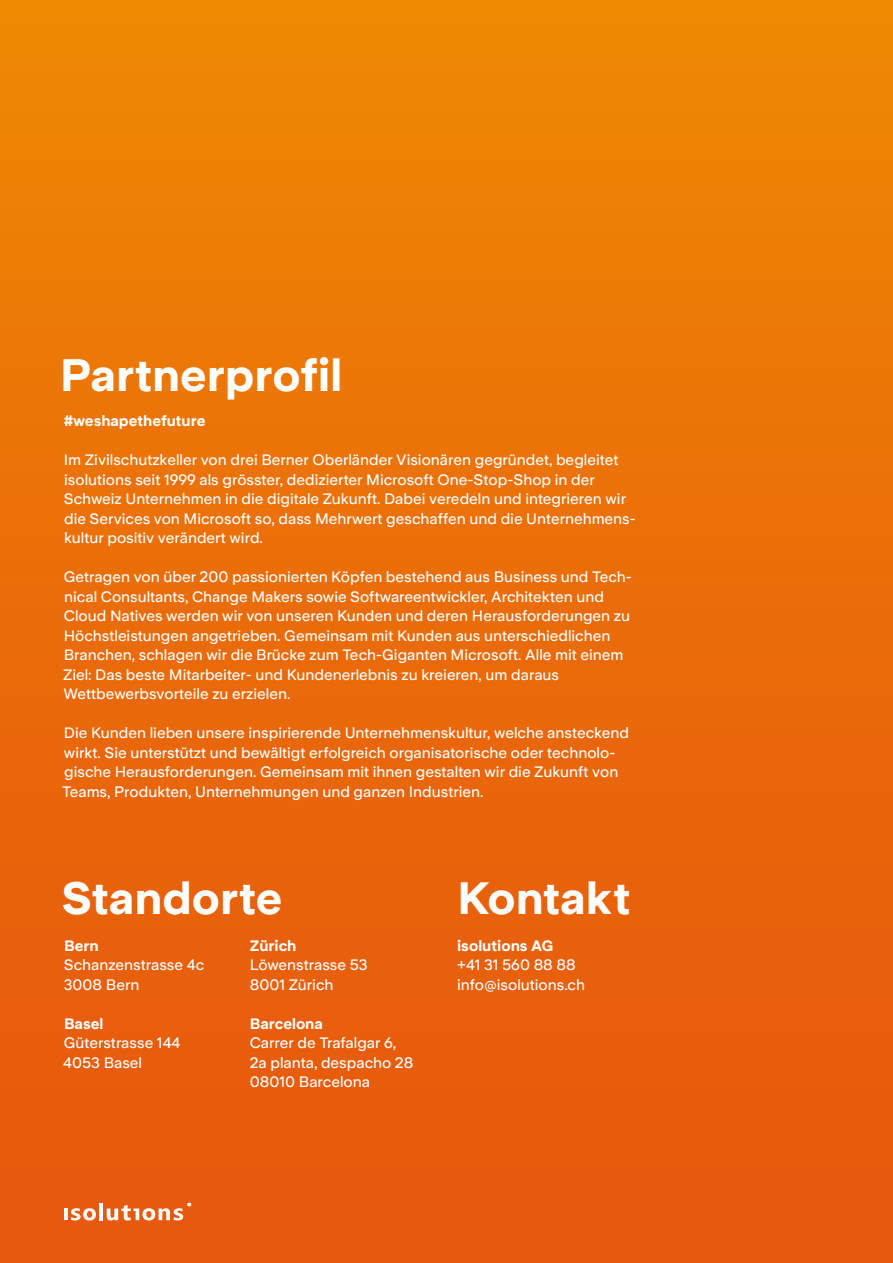
<style>
.page{position:relative;width:893px;height:1263px;background:#fff}
.page>*{position:absolute;margin:0;border:0;box-sizing:border-box;transform-origin:0 0}
.Titel_weiss{font:45px "Universal Sans 900";color:#fff}
.Text_weiss{font:15px/19.5px "Universal Sans 600";color:#fff}
.Text_weiss_fett{font:15px "Universal Sans 900";color:#fff}
</style>
<div class="page">
<div style="left:0;top:0;width:893px;height:1263px;background:linear-gradient(to bottom,#ee8703,#e6540e)"></div>
<svg style="left:71px;top:1208px;width:25px;height:12px"></svg>
<hr style="left:99px;top:1203px;width:4px;height:17px;background:#fff">
<hr style="left:64px;top:1208px;width:4px;height:12px;background:#fff">
<svg style="left:107px;top:1203px;width:84px;height:17px"></svg>
<p class="Titel_weiss" style="left:60px;top:349px;width:284px">Partnerprofil</p>
<p class="Text_weiss_fett" style="left:64px;top:412px;width:143px">#weshapethefuture</p>
<p class="Text_weiss" style="left:64px;top:450px;width:573px">Im Zivilschutzkeller von drei Berner Oberländer Visionären gegründet, begleitet isolutions seit 1999 als grösster, dedizierter Microsoft One-Stop-Shop in der Schweiz Unternehmen in die digitale Zukunft. Dabei veredeln und integrieren wir die Services von Microsoft so, dass Mehrwert geschaffen und die Unternehmens&shy;kultur positiv verändert wird.</p>
<p class="Text_weiss" style="left:63px;top:567px;width:570px">Getragen von über 200 passionierten Köpfen bestehend aus Business und Tech&shy;nical Consultants, Change Makers sowie Softwareentwickler, Architekten und Cloud Natives werden wir von unseren Kunden und deren Herausforderungen zu Höchstleistungen angetrieben. Gemeinsam mit Kunden aus unterschiedlichen Branchen, schlagen wir die Brücke zum Tech-Giganten Microsoft. Alle mit einem Ziel: Das beste Mitarbeiter- und Kundenerlebnis zu kreieren, um daraus Wettbewerbsvorteile zu erzielen.</p>
<p class="Text_weiss" style="left:62px;top:723px;width:569px">Die Kunden lieben unsere inspirierende Unternehmenskultur, welche ansteckend wirkt. Sie unterstützt und bewältigt erfolgreich organisatorische oder technolo&shy;gische Herausforderungen. Gemeinsam mit ihnen gestalten wir die Zukunft von Teams, Produkten, Unternehmungen und ganzen Industrien.</p>
<p class="Titel_weiss" style="left:61px;top:873px;width:222px">Standorte</p>
<p class="Titel_weiss" style="left:457px;top:873px;width:175px">Kontakt</p>
<p class="Text_weiss_fett" style="left:64px;top:937px;width:36px">Bern</p>
<p class="Text_weiss" style="left:64px;top:955px;width:142px">Schanzenstrasse 4c</p>
<p class="Text_weiss" style="left:64px;top:975px;width:77px">3008 Bern</p>
<p class="Text_weiss_fett" style="left:64px;top:1015px;width:41px">Basel</p>
<p class="Text_weiss" style="left:64px;top:1033px;width:118px">Güterstrasse 144</p>
<p class="Text_weiss" style="left:63px;top:1053px;width:80px">4053 Basel</p>
<p class="Text_weiss_fett" style="left:250px;top:937px;width:48px">Zürich</p>
<p class="Text_weiss" style="left:250px;top:955px;width:119px">Löwenstrasse 53</p>
<p class="Text_weiss" style="left:250px;top:975px;width:85px">8001 Zürich</p>
<p class="Text_weiss_fett" style="left:250px;top:1015px;width:75px">Barcelona</p>
<p class="Text_weiss" style="left:250px;top:1033px;width:148px">Carrer de Trafalgar 6,</p>
<p class="Text_weiss" style="left:250px;top:1053px;width:165px">2a planta, despacho 28</p>
<p class="Text_weiss" style="left:250px;top:1072px;width:122px">08010 Barcelona</p>
<p class="Text_weiss_fett" style="left:457px;top:937px;width:98px">isolutions AG</p>
<p class="Text_weiss" style="left:457px;top:955px;width:120px">+41 31 560 88 88</p>
<p class="Text_weiss" style="left:457px;top:975px;width:129px">info@isolutions.ch</p>
</div>
